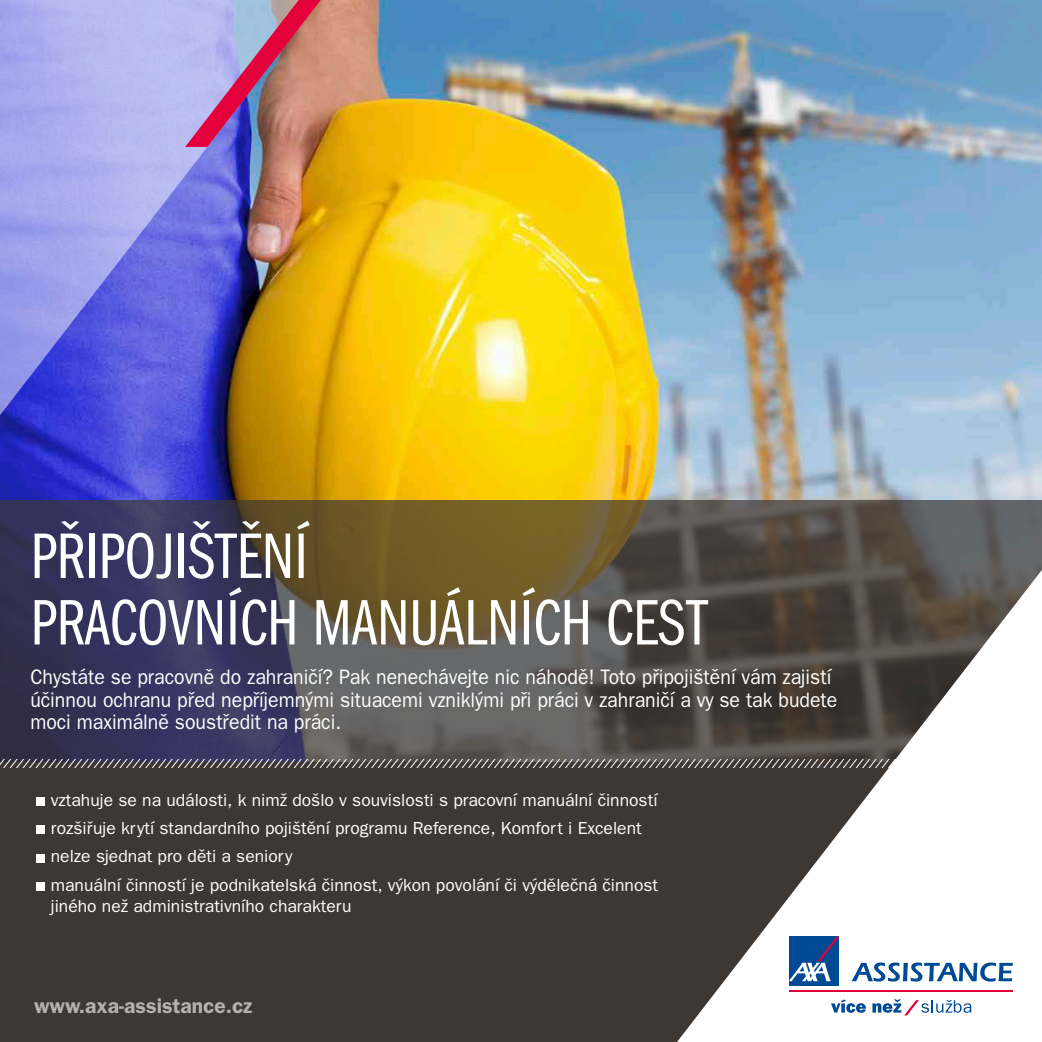
<style>
.page{position:relative;width:1042px;height:1042px;background:#fff}
.page>*{position:absolute;margin:0;border:0;box-sizing:border-box;transform-origin:0 0}
.t1{font:extra-condensed 66.5px/66.5px "Franklin Gothic Itc TCE";color:#fff}
.t2{font:21px/22.8px "Franklin Gothic CE";color:#fff;scale:.93 1}
.t3{font:600 21px "Franklin Gothic CE";color:#b4b2b0}
.t4{font:17.5px/28.5px "Franklin Gothic CE";color:#fff}
</style>
<div class="page">
<img style="left:0;top:0;width:1042px;height:500px">
<svg style="left:0;top:0;width:332px;height:434px;background:#9188b9"></svg>
<div style="left:0;top:763px;width:1042px;height:279px;background:#3d3834"></div>
<svg style="left:0;top:500px;width:1042px;height:259px;background:#514b4d"></svg>
<svg style="left:0;top:759px;width:677px;height:8px"></svg>
<img style="left:185px;top:0;width:147px;height:147px">
<svg style="left:677px;top:570px;width:365px;height:472px"></svg>
<svg style="left:831px;top:999px;width:35px;height:14px"></svg>
<svg style="left:872px;top:999px;width:99px;height:16px;background:#bfcbdf"></svg>
<div style="left:789px;top:936px;width:50px;height:50px;background:#004994"></div>
<svg style="left:789px;top:936px;width:50px;height:45px"></svg>
<hr style="left:789px;top:990px;width:224px;height:1px;background:#e4003a">
<svg style="left:851px;top:962px;width:162px;height:19px;background:#92b1d1"></svg>
<div style="left:36px;top:797px;width:9px;height:8px;background:#fff"></div>
<div style="left:36px;top:825px;width:9px;height:9px;background:#fff"></div>
<div style="left:36px;top:854px;width:9px;height:8px;background:#fff"></div>
<div style="left:36px;top:882px;width:9px;height:9px;background:#fff"></div>
<h1 class="t1" style="left:30px;top:524px;width:679px">PŘIPOJIŠTĚNÍ<br>PRACOVNÍCH MANUÁLNÍCH CEST</h1>
<p class="t2" style="left:30px;top:665px;width:869px">Chystáte se pracovně do zahraničí? Pak nenechávejte nic náhodě! Toto připojištění vám zajistí účinnou ochranu před nepříjemnými situacemi vzniklými při práci v zahraničí a vy se tak budete moci maximálně soustředit na práci.</p>
<p class="t4" style="left:51px;top:785px;width:609px">vztahuje se na události, k nimž došlo v souvislosti s pracovní manuální činností rozšiřuje krytí standardního pojištění programu Reference, Komfort i Excelent nelze sjednat pro děti a seniory<br>manuální činností je podnikatelská činnost, výkon povolání či výdělečná činnost</p>
<p class="t4" style="left:51px;top:891px;width:302px">jiného než administrativního charakteru</p>
<p class="t3" style="left:34px;top:993px;width:220px">www.axa-assistance.cz</p>
</div>
